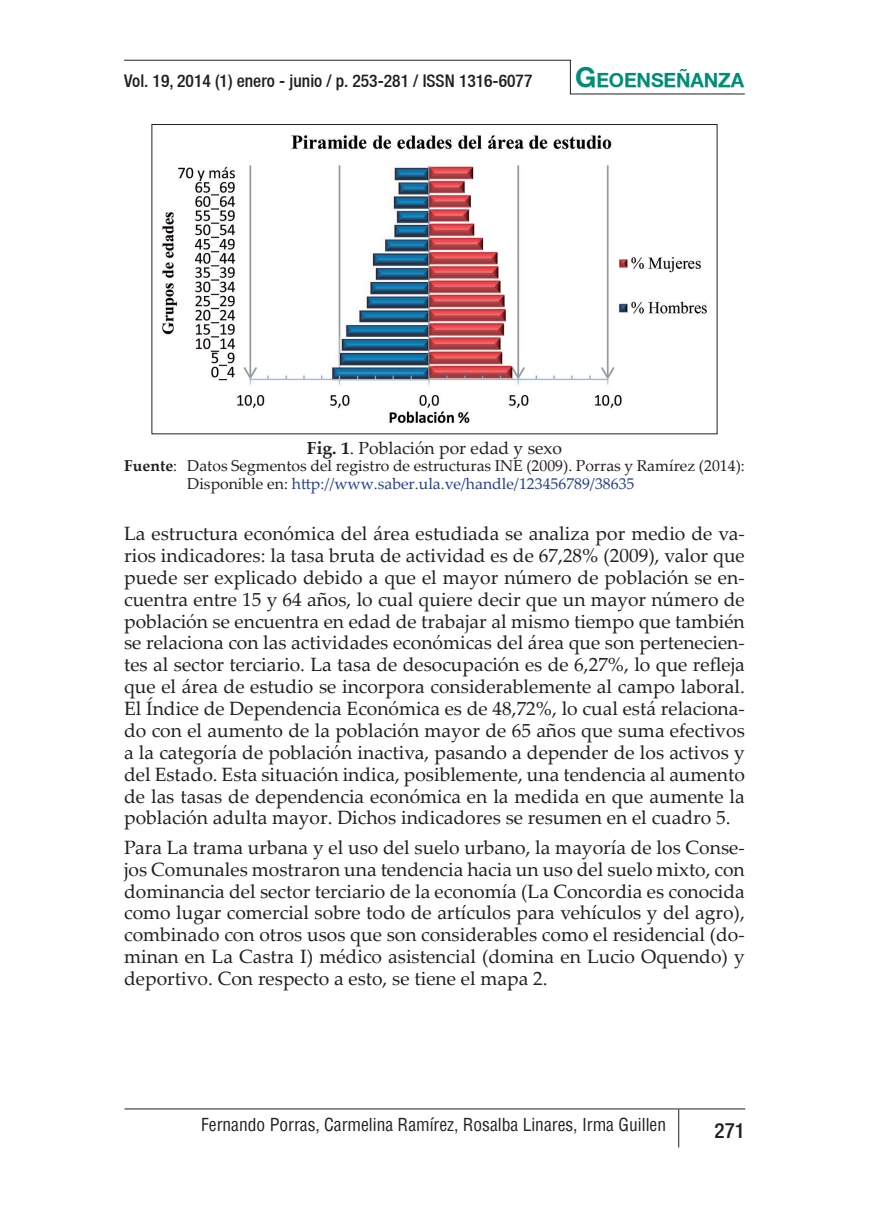
<style>
.page{position:relative;width:869px;height:1216px;background:#fff}
.page>*{position:absolute;margin:0;border:0;box-sizing:border-box;transform-origin:0 0}
.t1{font:500 condensed 21px "Helvetica Neue";color:#231f20}
.Guia_0{font:700 19.6px "Helvetica Neue";letter-spacing:-.005em;color:#008d77}
.t2{font:19.25px/21.9px "Palatino Linotype";color:#231f20;text-align:justify}
.Guia_titulo_b{font:condensed 17.5px "Helvetica";color:#231f20}
.Guia_0-2{font:500 condensed 17.5px "Helvetica Neue";color:#231f20}
.Gráficos{font:17.5px "Palatino Linotype";color:#231f20}
.Fuente{font:15.75px/17.5px "Palatino Linotype";color:#231f20}
.s1{font-size:28px}
.s2{font-weight:700}
.s3{color:#253f8e}
</style>
<div class="page">
<img style="left:162px;top:134px;width:545px;height:290px">
<hr style="left:124px;top:1108px;width:621px;height:1px;background:#231f20">
<hr style="left:678px;top:1109px;width:1px;height:38px;background:#231f20">
<svg style="left:124px;top:59px;width:621px;height:36px"></svg>
<p class="Guia_0-2" style="left:124px;top:70px;width:409px">Vol. 19, 2014 (1) enero - junio / p. 253-281 / ISSN 1316-6077</p>
<p class="Guia_0" style="left:575px;top:68px;width:170px"><span class="s1">G</span>EOENSEÑANZA</p>
<p class="Gráficos" style="left:307px;top:435px;width:256px"><span class="s2">Fig. 1</span>. Población por edad y sexo</p>
<p class="Fuente" style="left:187px;top:456px;width:559px;text-indent:-63px"><span class="s2">Fuente</span>: Datos Segmentos del registro de estructuras INE (2009). Porras y Ramírez (2014):<br>Disponible en: <span class="s3">http://www.saber.ula.ve/handle/123456789/38635</span></p>
<p class="t2" style="left:124px;top:521px;width:622px">La estructura económica del área estudiada se analiza por medio de va&shy;rios indicadores: la tasa bruta de actividad es de 67,28% (2009), valor que puede ser explicado debido a que el mayor número de población se en&shy;cuentra entre 15 y 64 años, lo cual quiere decir que un mayor número de población se encuentra en edad de trabajar al mismo tiempo que también se relaciona con las actividades económicas del área que son pertenecien&shy;tes al sector terciario. La tasa de desocupación es de 6,27%, lo que refleja que el área de estudio se incorpora considerablemente al campo laboral.<br>El Índice de Dependencia Económica es de 48,72%, lo cual está relaciona&shy;do con el aumento de la población mayor de 65 años que suma efectivos a la categoría de población inactiva, pasando a depender de los activos y del Estado. Esta situación indica, posiblemente, una tendencia al aumento de las tasas de dependencia económica en la medida en que aumente la población adulta mayor. Dichos indicadores se resumen en el cuadro 5.</p>
<p class="t2" style="left:124px;top:835px;width:622px">Para La trama urbana y el uso del suelo urbano, la mayoría de los Conse&shy;jos Comunales mostraron una tendencia hacia un uso del suelo mixto, con dominancia del sector terciario de la economía (La Concordia es conocida como lugar comercial sobre todo de artículos para vehículos y del agro), combinado con otros usos que son considerables como el residencial (do&shy;minan en La Castra I) médico asistencial (domina en Lucio Oquendo) y deportivo. Con respecto a esto, se tiene el mapa 2.</p>
<p class="Guia_titulo_b" style="left:201px;top:1113px;width:466px">Fernando Porras, Carmelina Ramírez, Rosalba Linares, Irma Guillen</p>
<p class="t1" style="left:714px;top:1117px;width:32px">271</p>
</div>
